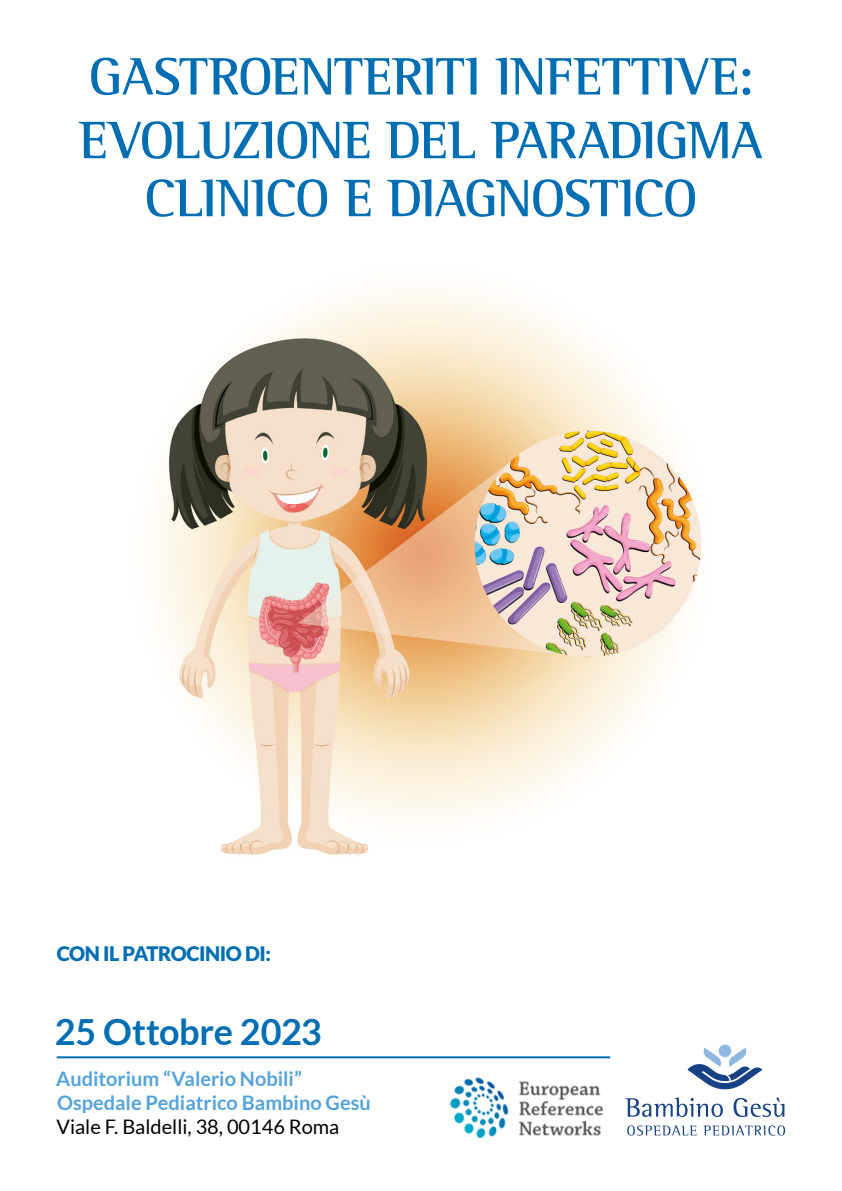
<style>
.page{position:relative;width:842px;height:1191px;background:#fff}
.page>*{position:absolute;margin:0;border:0;box-sizing:border-box;transform-origin:0 0}
.t1{font:700 54px/63.6px "Rotis Semi Serif Std";letter-spacing:-.025em;color:#006eb3}
.t2{font:700 36px "Lato";letter-spacing:-.01em;color:#006eb3}
.t3{font:700 20px/24px "Lato";color:#54a3da}
.t4{font:20px "Lato";color:#000}
.t5{font:900 20px "Lato";letter-spacing:-.015em;color:#006eb3}
</style>
<div class="page">
<img style="left:153px;top:285px;width:549px;height:570px">
<hr style="left:57px;top:1056px;width:553px;height:2px;background:#006eb3">
<img style="left:449px;top:1077px;width:155px;height:62px">
<svg style="left:627px;top:1125px;width:69px;height:10px"></svg>
<svg style="left:703px;top:1125px;width:82px;height:10px"></svg>
<svg style="left:625px;top:1097px;width:98px;height:20px"></svg>
<svg style="left:733px;top:1097px;width:51px;height:20px"></svg>
<svg style="left:687px;top:1044px;width:75px;height:46px"></svg>
<p class="t1" style="left:79px;top:44px;width:685px">GASTROENTERITI INFETTIVE:<br>EVOLUZIONE DEL PARADIGMA</p>
<p class="t1" style="left:144px;top:166px;width:555px">CLINICO E DIAGNOSTICO</p>
<p class="t5" style="left:57px;top:941px;width:216px">CON IL PATROCINIO DI:</p>
<p class="t2" style="left:55px;top:1011px;width:269px">25 Ottobre 2023</p>
<p class="t3" style="left:56px;top:1066px;width:316px">Auditorium “Valerio Nobili”<br>Ospedale Pediatrico Bambino Gesù</p>
<p class="t4" style="left:56px;top:1115px;width:284px">Viale F. Baldelli, 38, 00146 Roma</p>
</div>
